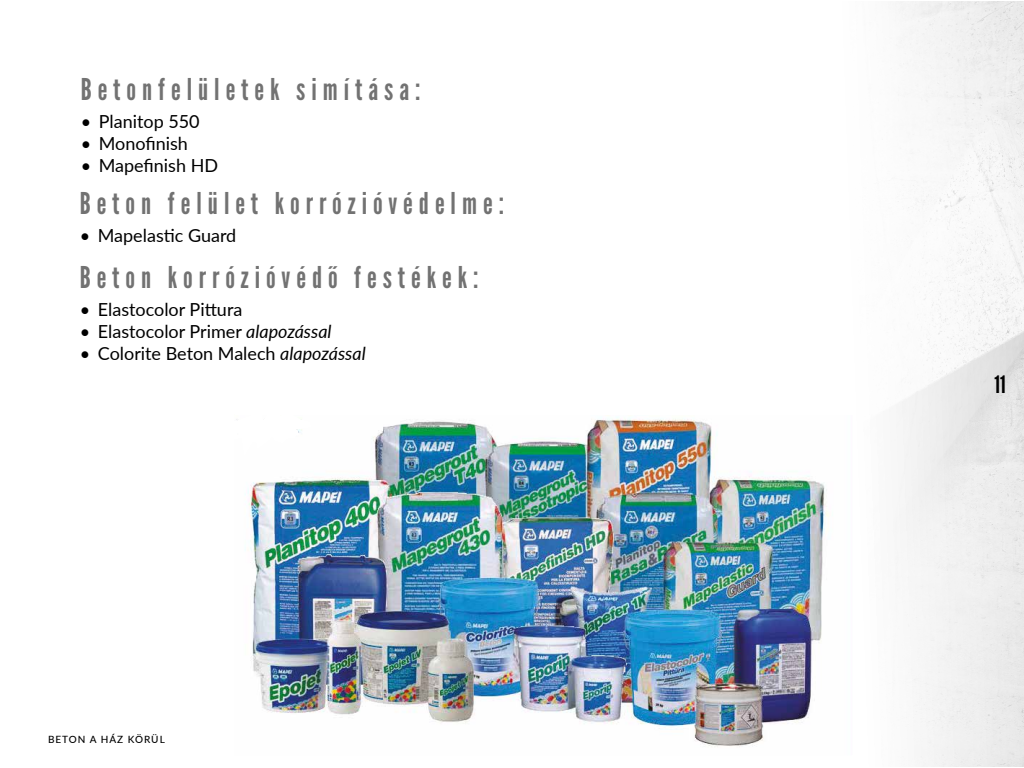
<style>
.page{position:relative;width:1024px;height:768px;background:#fff}
.page>*{position:absolute;margin:0;border:0;box-sizing:border-box;transform-origin:0 0}
.t1{font:30px "League Gothic";letter-spacing:.2em;color:#727272}
.t2{font:24px "League Gothic";color:#000}
.t3{font:18px "Lato";color:#000}
.t4{font:500 10px "Lato";letter-spacing:.1em;color:#000}
.s1{font-style:italic}
</style>
<div class="page">
<img style="left:896px;top:1px;width:128px;height:766px">
<img style="left:322px;top:417px;width:507px;height:330px">
<img style="left:236px;top:419px;width:86px;height:294px">
<h1 class="t1" style="left:81px;top:71px;width:341px">Betonfelületek simítása:</h1>
<p class="t3" style="left:81px;top:109px;width:120px">• Planitop 550</p>
<p class="t3" style="left:81px;top:131px;width:109px">• Monofinish</p>
<p class="t3" style="left:81px;top:152px;width:139px">• Mapefinish HD</p>
<h1 class="t1" style="left:80px;top:185px;width:426px">Beton felület korrózióvédelme:</h1>
<p class="t3" style="left:80px;top:223px;width:158px">• Mapelastic Guard</p>
<h1 class="t1" style="left:80px;top:259px;width:400px">Beton korrózióvédő festékek:</h1>
<p class="t3" style="left:80px;top:297px;width:164px">• Elastocolor Pittura</p>
<p class="t3" style="left:80px;top:319px;width:253px">• Elastocolor Primer <span class="s1">alapozással</span></p>
<p class="t3" style="left:80px;top:340px;width:287px">• Colorite Beton Malech <span class="s1">alapozással</span></p>
<p class="t4" style="left:48px;top:733px;width:118px">BETON A HÁZ KÖRÜL</p>
<h2 class="t2" style="left:994px;top:370px;width:13px">11</h2>
</div>
